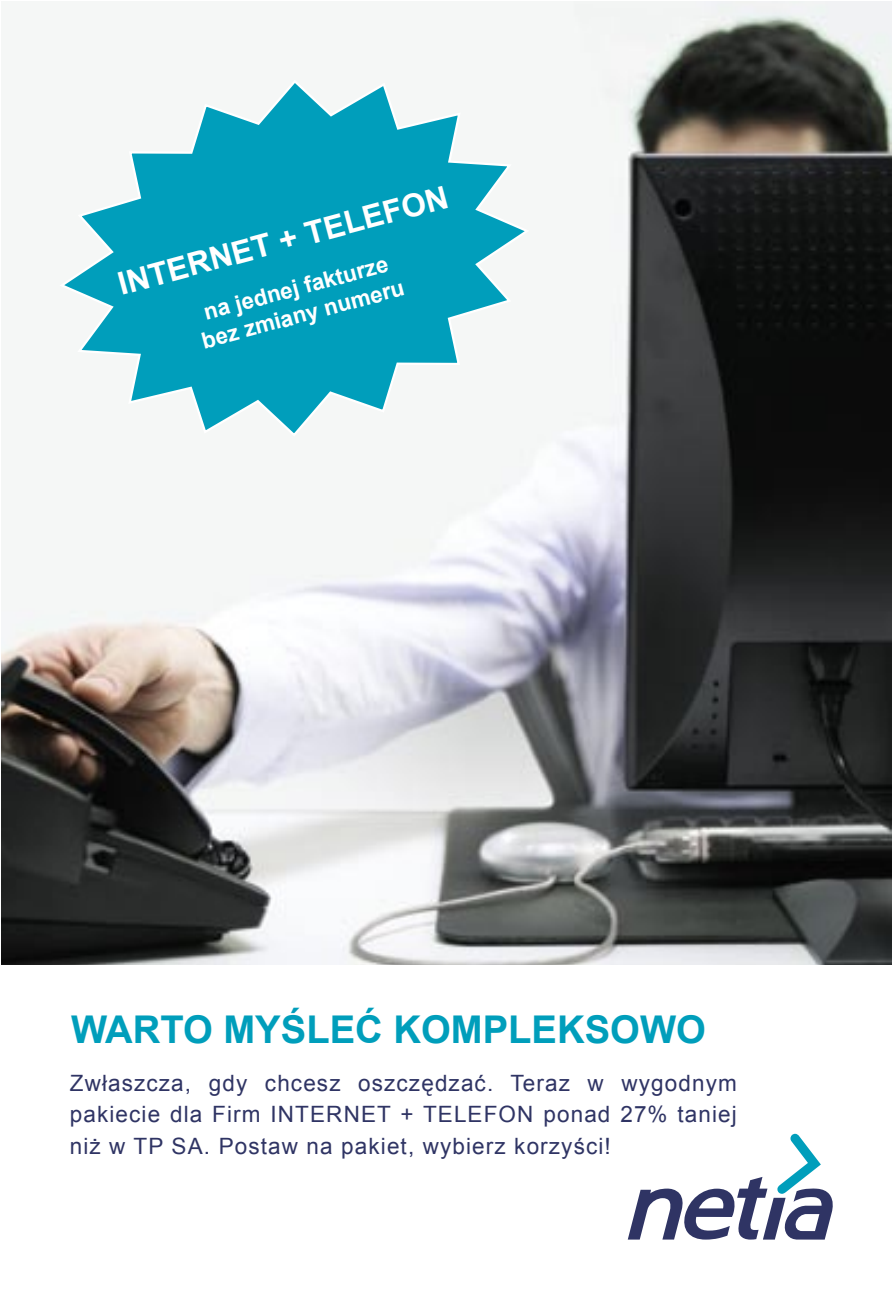
<style>
.page{position:relative;width:893px;height:1308px;background:#fff}
.page>*{position:absolute;margin:0;border:0;box-sizing:border-box;transform-origin:0 0}
.t1{font:700 38.25px "Arial";color:#009ebb}
.t2{font:700 31.5px "Arial";color:#fff}
.t3{font:22.5px/31.5px "Arial";letter-spacing:.05em;color:#2f3464;text-align:justify}
.t4{font:700 22.5px/27px "Arial";color:#fff;text-align:center}
</style>
<div class="page">
<svg style="left:628px;top:1133px;width:205px;height:106px"></svg>
<img style="left:1px;top:1px;width:891px;height:963px">
<svg style="left:21px;top:29px;width:547px;height:458px"></svg>
<h2 class="t2" style="left:113px;top:264px;width:342px;rotate:-15deg">INTERNET + TELEFON</h2>
<p class="t4" style="left:192px;top:302px;width:210px;rotate:-15deg">na jednej fakturze bez zmiany numeru</p>
<h1 class="t1" style="left:71px;top:1004px;width:636px">WARTO MYŚLEĆ KOMPLEKSOWO</h1>
<p class="t3" style="left:70px;top:1067px;width:669px">Zwłaszcza, gdy chcesz oszczędzać. Teraz w wygodnym pakiecie dla Firm INTERNET + TELEFON ponad 27% taniej niż w TP SA. Postaw na pakiet, wybierz korzyści!</p>
</div>
